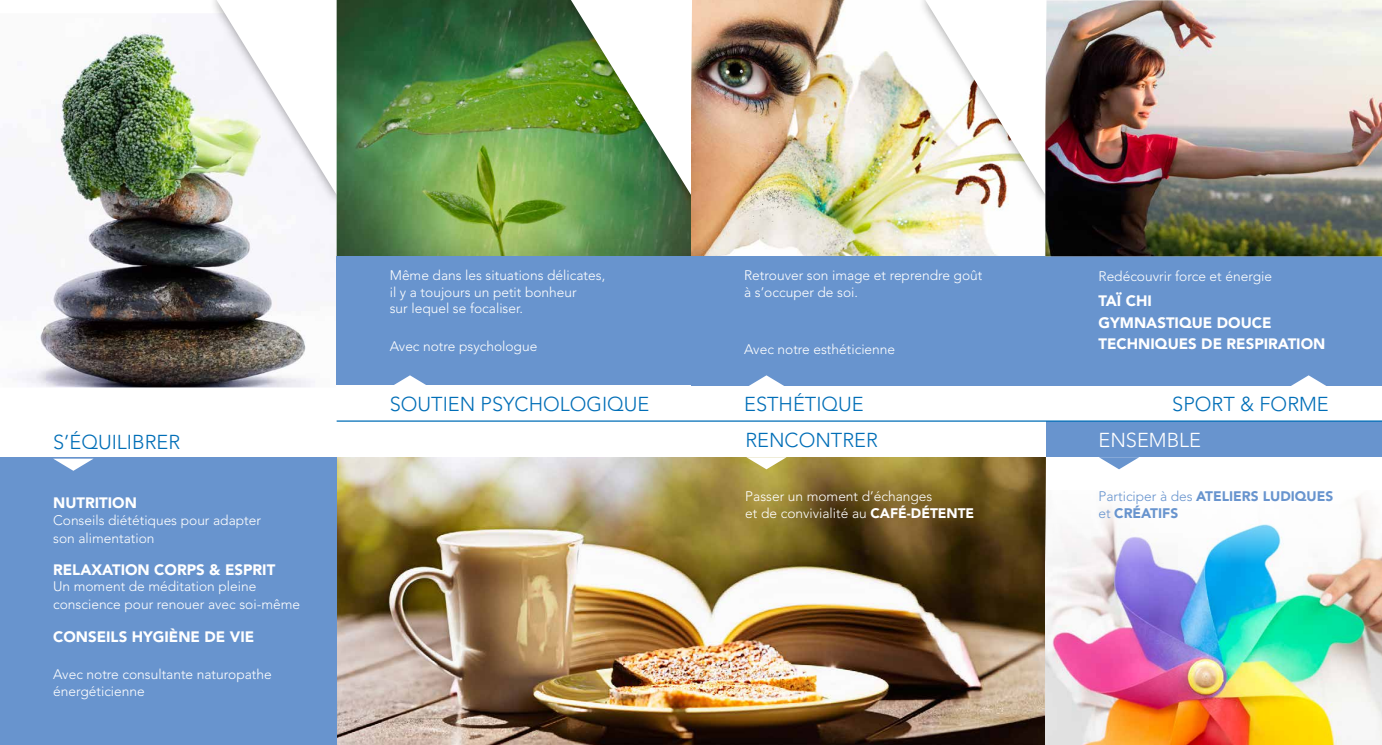
<style>
.page{position:relative;width:1382px;height:745px;background:#fff}
.page>*{position:absolute;margin:0;border:0;box-sizing:border-box;transform-origin:0 0}
.t1{font:300 20px "Avenir";color:#006eb7}
.t2{font:300 20px "Avenir";color:#fff}
.t3{font:900 15px/21.5px "Avenir";color:#fff}
.t4{font:300 13.75px/16.5px "Avenir";color:#fff}
.t5{font:900 13.75px/16.5px "Avenir";color:#6894ce}
.s1{font-weight:900}
.s2{font-weight:300}
</style>
<div class="page">
<img style="left:17px;top:32px;width:320px;height:355px">
<div style="left:208px;top:0;width:262px;height:207px;background:#000;opacity:.5"></div>
<svg style="left:217px;top:0;width:120px;height:195px"></svg>
<img style="left:337px;top:0;width:354px;height:256px">
<div style="left:563px;top:0;width:261px;height:207px;background:#000;opacity:.5"></div>
<svg style="left:571px;top:0;width:120px;height:195px"></svg>
<img style="left:691px;top:0;width:311px;height:256px">
<div style="left:1045px;top:230px;width:337px;height:158px;background:#6894ce"></div>
<div style="left:917px;top:0;width:262px;height:207px;background:#000;opacity:.5"></div>
<svg style="left:925px;top:0;width:120px;height:195px"></svg>
<img style="left:337px;top:421px;width:708px;height:323px">
<img style="left:1045px;top:490px;width:337px;height:254px">
<div style="left:337px;top:256px;width:354px;height:165px;background:#6894ce"></div>
<div style="left:691px;top:256px;width:354px;height:165px;background:#6894ce"></div>
<div style="left:0;top:424px;width:337px;height:320px;background:#6894ce"></div>
<div style="left:0;top:420px;width:691px;height:37px;background:#fff"></div>
<div style="left:337px;top:385px;width:354px;height:36px;background:#fff"></div>
<div style="left:691px;top:386px;width:354px;height:35px;background:#fff"></div>
<div style="left:1045px;top:386px;width:337px;height:35px;background:#fff"></div>
<div style="left:1045px;top:421px;width:337px;height:36px;background:#6894ce"></div>
<div style="left:692px;top:421px;width:353px;height:36px;background:#fff"></div>
<svg style="left:1099px;top:457px;width:40px;height:12px"></svg>
<svg style="left:746px;top:457px;width:41px;height:12px"></svg>
<svg style="left:394px;top:375px;width:32px;height:10px"></svg>
<svg style="left:749px;top:375px;width:35px;height:11px"></svg>
<svg style="left:1291px;top:375px;width:35px;height:11px"></svg>
<hr style="left:337px;top:420px;width:1045px;height:1px;background:#006eb7">
<img style="left:1045px;top:0;width:337px;height:256px">
<svg style="left:53px;top:458px;width:41px;height:12px"></svg>
<h1 class="t1" style="left:53px;top:430px;width:129px">S’ÉQUILIBRER</h1>
<p class="t3" style="left:53px;top:491px;width:85px">NUTRITION</p>
<p class="t4" style="left:53px;top:510px;width:209px;line-height:18px">Conseils diététiques pour adapter son alimentation</p>
<p class="t3" style="left:53px;top:558px;width:224px">RELAXATION CORPS &amp; ESPRIT</p>
<p class="t4" style="left:53px;top:577px;width:248px;line-height:18px">Un moment de méditation pleine conscience pour renouer avec soi-même</p>
<p class="t3" style="left:53px;top:625px;width:203px">CONSEILS HYGIÈNE DE VIE</p>
<p class="t4" style="left:53px;top:666px;width:220px">Avec notre consultante naturopathe énergéticienne</p>
<p class="t4" style="left:390px;top:267px;width:217px">Même dans les situations délicates, il y a toujours un petit bonheur<br>sur lequel se focaliser.</p>
<p class="t4" style="left:390px;top:337px;width:149px">Avec notre psychologue</p>
<p class="t4" style="left:744px;top:267px;width:240px">Retrouver son image et reprendre goût à s’occuper de soi.</p>
<p class="t4" style="left:744px;top:341px;width:153px">Avec notre esthéticienne</p>
<p class="t4" style="left:1098px;top:268px;width:175px">Redécouvrir force et énergie</p>
<p class="t3" style="left:1098px;top:290px;width:228px">TAÏ CHI<br>GYMNASTIQUE DOUCE<br>TECHNIQUES DE RESPIRATION</p>
<h1 class="t1" style="left:390px;top:392px;width:261px">SOUTIEN PSYCHOLOGIQUE</h1>
<h1 class="t1" style="left:744px;top:392px;width:121px">ESTHÉTIQUE</h1>
<h1 class="t1" style="left:1172px;top:392px;width:158px">SPORT &amp; FORME</h1>
<h1 class="t1" style="left:745px;top:427px;width:134px">RENCONTRER</h1>
<h1 class="t2" style="left:1098px;top:427px;width:104px">ENSEMBLE</h1>
<p class="t4" style="left:745px;top:488px;width:230px">Passer un moment d’échanges<br>et de convivialité au <span class="s1">CAFÉ-DÉTENTE</span></p>
<p class="t5" style="left:1098px;top:487px;width:236px"><span class="s2">Participer à des</span> ATELIERS LUDIQUES <span class="s2">et</span> CRÉATIFS</p>
</div>
